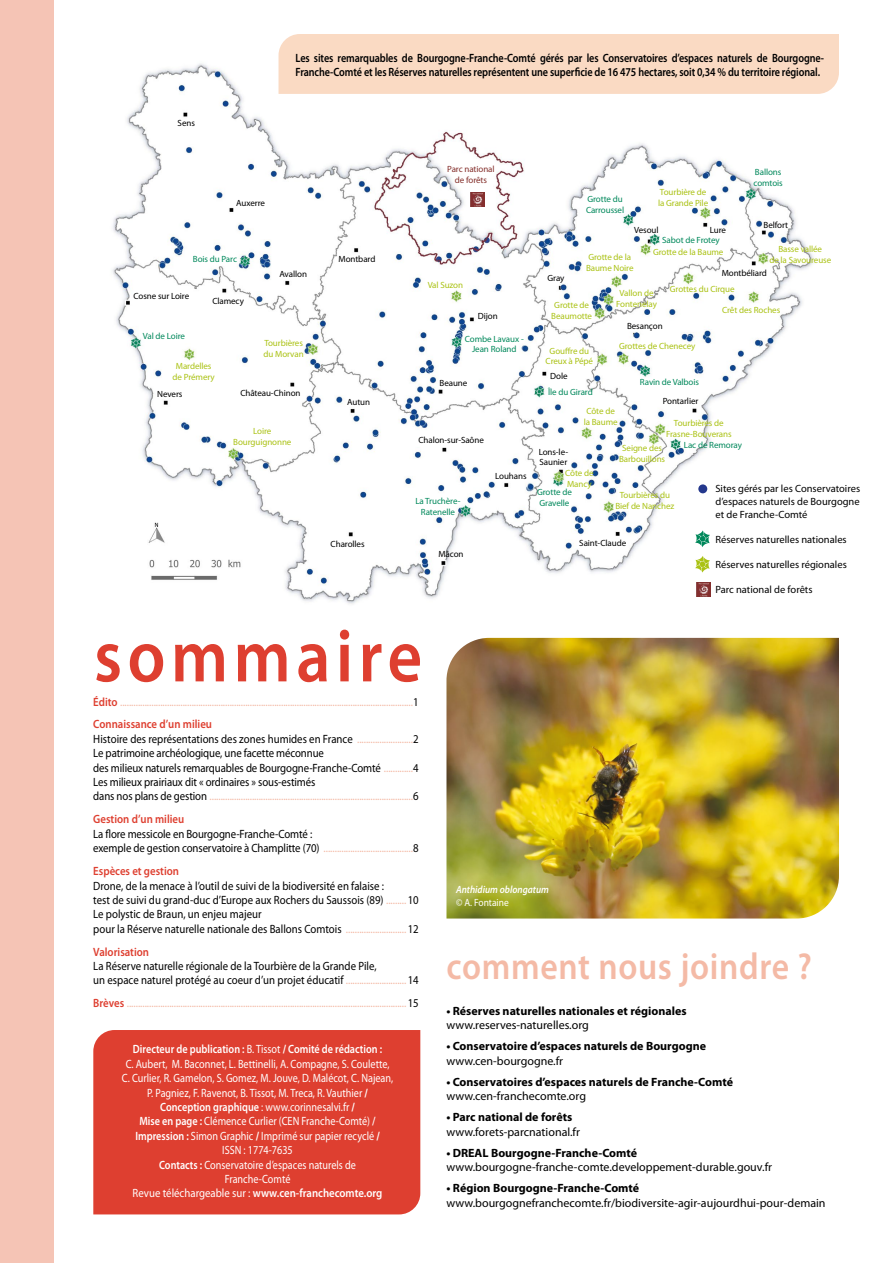
<style>
.page{position:relative;width:893px;height:1263px;background:#fff}
.page>*{position:absolute;margin:0;border:0;box-sizing:border-box;transform-origin:0 0}
.t1{font:600 75px "Myriad Pro";letter-spacing:.08em;color:#de3f30;scale:.9 1}
.t2{font:600 37.5px "Myriad Pro";letter-spacing:.02em;color:#f4baa6;scale:.9 1}
.t3{font:12px/14.4px "Myriad Pro";color:#000;scale:.9 1}
.t4{font:12px/14.4px "Myriad Pro";color:#fff;text-align:center;scale:.85 1}
.t5{font:12px/23px "Myriad Pro";color:#f4baa6;scale:.9 1}
.t6{font:12px "Myriad Pro";color:#000}
.t7{font:700 12px "Myriad Pro";color:#000}
.t8{font:600 12px/14.4px "Myriad Pro";letter-spacing:-.01em;color:#000;scale:.85 1}
.t9{font:600 12px "Myriad Pro";color:#de3f30;scale:.9 1}
.t10{font:10.5px/12.6px "Myriad Pro";color:#000;text-align:justify}
.t11{font:italic 600 10.5px "Myriad Pro";color:#fff;scale:.9 1}
.t12{font:10.5px "Myriad Pro";color:#fff;scale:.9 1}
.t13{font:9px/10.8px "Myriad Pro";letter-spacing:-.01em;color:#aac214;text-align:center}
.t14{font:9px/10.8px "Myriad Pro";letter-spacing:-.01em;color:#000}
.t15{font:9px/10.8px "Myriad Pro";letter-spacing:-.01em;color:#00885b}
.t16{font:9px/10.8px "Myriad Pro";letter-spacing:-.01em;color:#842f2b;text-align:center}
.s1{font-weight:600;color:#de3f30}
.s2{color:#000}
.s3{color:#f4baa6}
.s4{font-weight:600}
.s5{font-weight:700}
</style>
<div class="page">
<img style="left:112px;top:52px;width:727px;height:586px">
<div style="left:279px;top:34px;width:560px;height:60px;background:#fadac3"></div>
<svg style="left:695px;top:530px;width:15px;height:17px"></svg>
<svg style="left:695px;top:556px;width:15px;height:16px"></svg>
<div style="left:698px;top:484px;width:9px;height:9px;background:#24388d;border-radius:50%"></div>
<img style="left:471px;top:192px;width:14px;height:14px">
<div style="left:93px;top:1030px;width:327px;height:184px;background:#de3f30"></div>
<img style="left:446px;top:638px;width:393px;height:280px">
<div style="left:0;top:0;width:54px;height:1263px;background:#f5c4b5"></div>
<img style="left:696px;top:582px;width:15px;height:14px">
<p class="t14" style="left:178px;top:118px;width:19px">Sens</p>
<p class="t8" style="left:296px;top:50px;width:623px">Les sites remarquables de Bourgogne-Franche-Comté gérés par les Conservatoires d’espaces naturels de Bourgogne-<br>Franche-Comté et les Réserves naturelles représentent une superficie de 16 475 hectares, soit 0,34 % du territoire régional.</p>
<p class="t14" style="left:236px;top:198px;width:30px">Auxerre</p>
<p class="t16" style="left:447px;top:164px;width:49px">Parc national de forêts</p>
<p class="t15" style="left:586px;top:194px;width:40px">Grotte du<br>Carroussel</p>
<p class="t13" style="left:658px;top:187px;width:52px;text-align:left">Tourbière de la Grande Pile</p>
<p class="t14" style="left:634px;top:224px;width:26px">Vesoul</p>
<p class="t14" style="left:710px;top:225px;width:18px">Lure</p>
<p class="t15" style="left:753px;top:167px;width:31px">Ballons comtois</p>
<p class="t14" style="left:763px;top:219px;width:26px">Belfort</p>
<p class="t15" style="left:193px;top:254px;width:46px">Bois du Parc</p>
<p class="t14" style="left:134px;top:291px;width:57px">Cosne sur Loire</p>
<p class="t15" style="left:143px;top:330px;width:44px">Val de Loire</p>
<p class="t14" style="left:212px;top:295px;width:33px">Clamecy</p>
<p class="t13" style="left:173px;top:360px;width:44px">Mardelles de Prémery</p>
<p class="t14" style="left:279px;top:269px;width:29px">Avallon</p>
<p class="t13" style="left:263px;top:338px;width:42px;text-align:left">Tourbières du Morvan</p>
<p class="t14" style="left:157px;top:388px;width:27px">Nevers</p>
<p class="t14" style="left:240px;top:387px;width:62px">Château-Chinon</p>
<p class="t13" style="left:233px;top:426px;width:60px">Loire<br>Bourguignonne</p>
<p class="t14" style="left:338px;top:254px;width:38px">Montbard</p>
<p class="t14" style="left:347px;top:396px;width:24px">Autun</p>
<p class="t14" style="left:331px;top:538px;width:35px">Charolles</p>
<p class="t13" style="left:428px;top:280px;width:37px">Val Suzon</p>
<p class="t14" style="left:478px;top:310px;width:21px">Dijon</p>
<p class="t15" style="left:465px;top:333px;width:60px;text-align:center">Combe Lavaux -<br>Jean Roland</p>
<p class="t14" style="left:440px;top:378px;width:29px">Beaune</p>
<p class="t14" style="left:418px;top:435px;width:67px">Chalon-sur-Saône</p>
<p class="t15" style="left:415px;top:495px;width:47px;text-align:center">La Truchère-<br>Ratenelle</p>
<p class="t14" style="left:495px;top:470px;width:33px">Louhans</p>
<p class="t14" style="left:438px;top:548px;width:27px">Mâcon</p>
<p class="t15" style="left:662px;top:235px;width:59px">Sabot de Frotey</p>
<p class="t13" style="left:769px;top:243px;width:63px">Basse vallée<br>de la Savoureuse</p>
<p class="t13" style="left:653px;top:247px;width:72px">Grotte de la Baume</p>
<p class="t13" style="left:670px;top:283px;width:66px">Grottes du Cirque</p>
<p class="t13" style="left:586px;top:252px;width:49px;text-align:left">Grotte de la<br>Baume Noire</p>
<p class="t13" style="left:551px;top:300px;width:42px">Grotte de<br>Beaumotte</p>
<p class="t14" style="left:722px;top:267px;width:47px">Montbéliard</p>
<p class="t14" style="left:547px;top:272px;width:18px">Gray</p>
<p class="t13" style="left:616px;top:288px;width:42px">Vallon de<br>Fontenelay</p>
<p class="t13" style="left:619px;top:340px;width:78px">Grottes de Chenecey</p>
<p class="t13" style="left:722px;top:304px;width:60px">Crêt des Roches</p>
<p class="t14" style="left:627px;top:320px;width:37px">Besançon</p>
<p class="t13" style="left:546px;top:345px;width:49px">Gouffre du<br>Creux à Pépé</p>
<p class="t14" style="left:550px;top:370px;width:19px">Dole</p>
<p class="t15" style="left:548px;top:386px;width:46px">Île du Girard</p>
<p class="t13" style="left:584px;top:405px;width:35px">Côte de la Baume</p>
<p class="t15" style="left:640px;top:376px;width:61px">Ravin de Valbois</p>
<p class="t14" style="left:663px;top:396px;width:37px">Pontarlier</p>
<p class="t13" style="left:666px;top:418px;width:67px">Tourbières de<br>Frasne-Bouverans</p>
<p class="t14" style="left:539px;top:446px;width:31px">Lons-le-<br>Saunier</p>
<p class="t13" style="left:565px;top:467px;width:30px;text-align:left">Côte de<br>Mancy</p>
<p class="t15" style="left:537px;top:487px;width:36px">Grotte de<br>Gravelle</p>
<p class="t13" style="left:619px;top:442px;width:48px">Seigne des<br>Barbouillons</p>
<p class="t13" style="left:615px;top:489px;width:60px">Tourbières du<br>Bief de Nanchez</p>
<p class="t14" style="left:579px;top:537px;width:48px">Saint-Claude</p>
<p class="t15" style="left:684px;top:440px;width:60px">Lac de Remoray</p>
<p class="t10" style="left:715px;top:482px;width:146px">Sites gérés par les Conservatoires d’espaces naturels de Bourgogne et de Franche-Comté</p>
<p class="t10" style="left:715px;top:533px;width:133px">Réserves naturelles nationales</p>
<p class="t10" style="left:715px;top:558px;width:133px">Réserves naturelles régionales</p>
<p class="t10" style="left:715px;top:583px;width:99px">Parc national de forêts</p>
<h1 class="t1" style="left:94px;top:608px;width:366px">sommaire</h1>
<p class="t5" style="left:93px;top:690px;width:363px"><span class="s1">Édito</span> ...................................................................................................................................<span class="s2">1<br></span><span class="s1">Connaissance d’un milieu</span></p>
<p class="t3" style="left:93px;top:731px;width:363px">Histoire des représentations des zones humides en France <span class="s3">.........................</span>2<br>Le patrimoine archéologique, une facette méconnue<br>des milieux naturels remarquables de Bourgogne-Franche-Comté <span class="s3">.............</span>4<br>Les milieux prairiaux dit « ordinaires » sous-estimés<br>dans nos plans de gestion <span class="s3">...........................................................................................</span>6</p>
<p class="t9" style="left:93px;top:812px;width:103px">Gestion d’un milieu</p>
<p class="t3" style="left:93px;top:826px;width:363px">La flore messicole en Bourgogne-Franche-Comté :<br>exemple de gestion conservatoire à Champlitte (70) <span class="s3">........................................</span>8</p>
<p class="t9" style="left:93px;top:863px;width:97px">Espèces et gestion</p>
<p class="t3" style="left:93px;top:878px;width:363px">Drone, de la menace à l’outil de suivi de la biodiversité en falaise :<br>test de suivi du grand-duc d’Europe aux Rochers du Saussois (89) <span class="s3">.........</span> 10<br>Le polystic de Braun, un enjeu majeur<br>pour la Réserve naturelle nationale des Ballons Comtois <span class="s3">...........................</span> 12</p>
<p class="t9" style="left:93px;top:944px;width:63px">Valorisation</p>
<p class="t3" style="left:93px;top:958px;width:363px">La Réserve naturelle régionale de la Tourbière de la Grande Pile,<br>un espace naturel protégé au coeur d’un projet éducatif <span class="s3">...........................</span> 14</p>
<p class="t5" style="left:93px;top:992px;width:363px"><span class="s1">Brèves</span> ............................................................................................................................. <span class="s2">15</span></p>
<p class="t4" style="left:122px;top:1042px;width:321px"><span class="s4">Directeur de publication :</span> B. Tissot <span class="s5">/</span> <span class="s4">Comité de rédaction :<br></span>C. Aubert, M. Baconnet, L. Bettinelli, A. Compagne, S. Coulette, C. Curlier, R. Gamelon, S. Gomez, M. Jouve, D. Malécot, C. Najean, P. Pagniez, F. Ravenot, B. Tissot, M. Treca, R. Vauthier <span class="s5">/ </span><span class="s4">Conception graphique</span> : www.corinnesalvi.fr <span class="s5">/<br></span><span class="s4">Mise en page :</span> Clémence Curlier (CEN Franche-Comté) <span class="s4">/ Impression :</span> Simon Graphic <span class="s5">/</span> Imprimé sur papier recyclé <span class="s5">/<br></span>ISSN : 1774-7635<br><span class="s4">Contacts :</span> Conservatoire d’espaces naturels de<br>Franche-Comté<br>Revue téléchargeable sur : <span class="s4">www.cen-franchecomte.org</span></p>
<p class="t11" style="left:456px;top:883px;width:105px">Anthidium oblongatum</p>
<p class="t12" style="left:456px;top:895px;width:60px">© A. Fontaine</p>
<h2 class="t2" style="left:446px;top:942px;width:408px">comment nous joindre ?</h2>
<p class="t7" style="left:446px;top:1003px;width:242px">• Réserves naturelles nationales et régionales</p>
<p class="t6" style="left:446px;top:1018px;width:144px">www.reserves-naturelles.org</p>
<p class="t7" style="left:446px;top:1038px;width:261px">• Conservatoire d’espaces naturels de Bourgogne</p>
<p class="t6" style="left:446px;top:1053px;width:118px">www.cen-bourgogne.fr</p>
<p class="t7" style="left:446px;top:1074px;width:288px">• Conservatoires d’espaces naturels de Franche-Comté</p>
<p class="t6" style="left:446px;top:1089px;width:141px">www.cen-franchecomte.org</p>
<p class="t7" style="left:446px;top:1109px;width:127px">• Parc national de forêts</p>
<p class="t6" style="left:446px;top:1124px;width:135px">www.forets-parcnational.fr</p>
<p class="t7" style="left:446px;top:1145px;width:192px">• DREAL Bourgogne-Franche-Comté</p>
<p class="t6" style="left:446px;top:1160px;width:327px">www.bourgogne-franche-comte.developpement-durable.gouv.fr</p>
<p class="t7" style="left:446px;top:1180px;width:194px">• Région Bourgogne-Franche-Comté</p>
<p class="t6" style="left:446px;top:1195px;width:381px">www.bourgognefranchecomte.fr/biodiversite-agir-aujourdhui-pour-demain</p>
</div>
